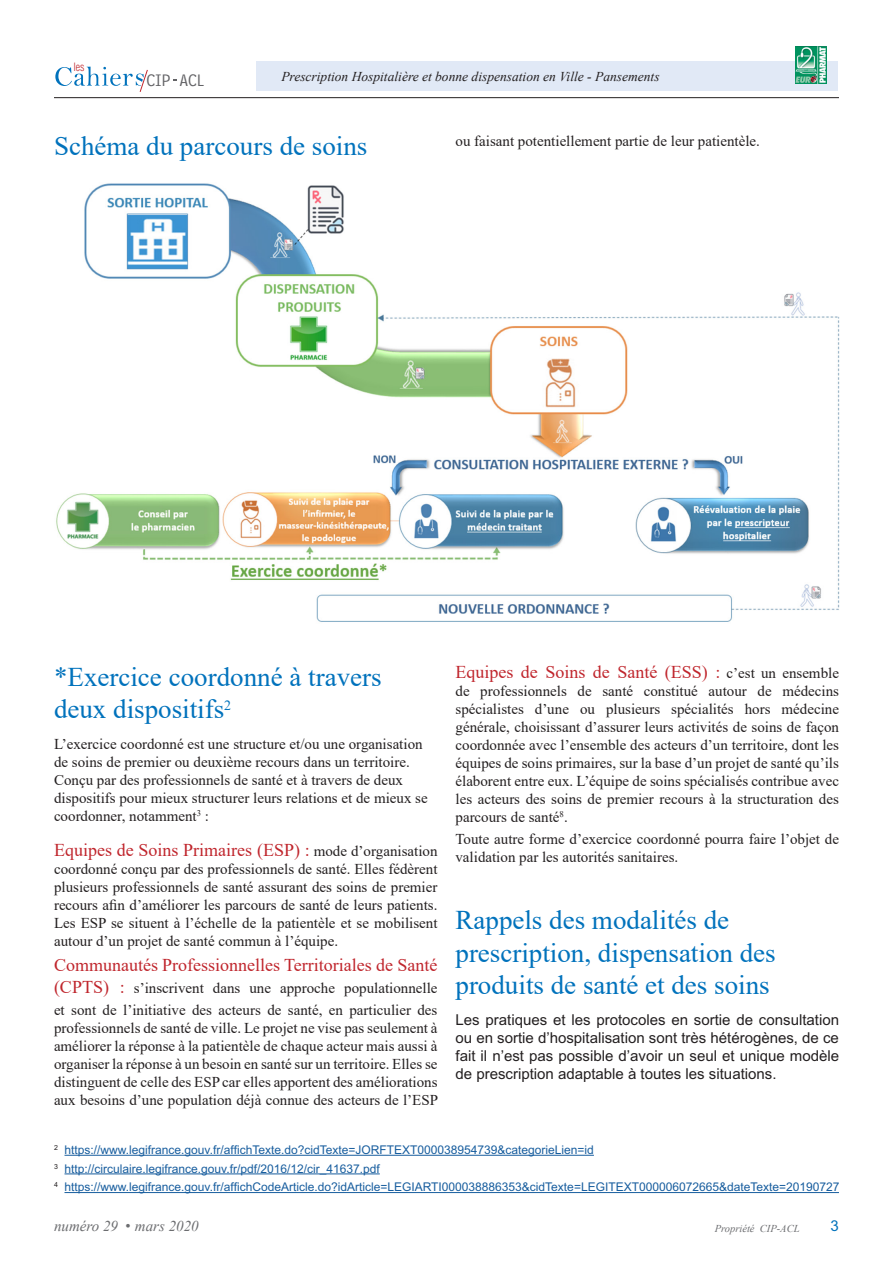
<style>
.page{position:relative;width:893px;height:1263px;background:#fff}
.page>*{position:absolute;margin:0;border:0;box-sizing:border-box;transform-origin:0 0}
.t1{font:27px/32.4px "Times New Roman";color:#0072bc}
.t2{font:18px "Times New Roman";color:#c0262d}
.t3{font:300 17.7px "Bell Design";letter-spacing:.02em;color:#636366}
.t4{font:15px/18px "Times New Roman";color:#231f20}
.t5{font:15px/18px "Arial MT Std";color:#231f20;text-align:justify}
.t6{font:italic 15px "Times New Roman";color:#6c6d70}
.t7{font:15px "Arial MT Std";color:#0072bc}
.t8{font:italic 13.5px "Times New Roman";color:#231f20}
.t9{font:12px/18.6px "Arial MT Std";color:#175d9e}
.t10{font:300 condensed 11.25px "Helvetica";color:#c0262d}
.t11{font:italic 10.5px "Times New Roman";color:#6c6d70}
.s1{font-size:15px;color:#231f20}
.s2{font-size:18px;color:#c0262d}
.s3{font-family:"Arial MT Std";font-style:normal}
</style>
<div class="page">
<hr style="left:54px;top:97px;width:785px;height:1px;background:#231f20">
<div style="left:257px;top:61px;width:581px;height:30px;background:#e1e9f6"></div>
<svg style="left:55px;top:67px;width:93px;height:25px"></svg>
<img style="left:795px;top:47px;width:31px;height:37px">
<hr style="left:64px;top:1155px;width:530px;height:1px;background:#175d9e">
<hr style="left:64px;top:1173px;width:316px;height:1px;background:#175d9e">
<hr style="left:64px;top:1192px;width:775px;height:1px;background:#175d9e">
<img style="left:56px;top:183px;width:784px;height:439px">
<p class="t10" style="left:73px;top:60px;width:13px">les</p>
<p class="t3" style="left:147px;top:69px;width:25px">CIP</p>
<p class="t8" style="left:281px;top:67px;width:380px">Prescription Hospitalière et bonne dispensation en Ville - Pansements</p>
<p class="t3" style="left:179px;top:70px;width:26px">ACL</p>
<h1 class="t1" style="left:54px;top:129px;width:315px">Schéma du parcours de soins</h1>
<p class="t4" style="left:455px;top:132px;width:306px">ou faisant potentiellement partie de leur patientèle.</p>
<h1 class="t1" style="left:54px;top:660px;width:329px">*Exercice coordonné à travers deux dispositifs<sup>2</sup></h1>
<p class="t4" style="left:54px;top:735px;width:375px">L’exercice coordonné est une structure et/ou une organisation de soins de premier ou deuxième recours dans un territoire.<br>Conçu par des professionnels de santé et à travers de deux dispositifs pour mieux structurer leurs relations et de mieux se coordonner, notamment<sup>3</sup> :</p>
<p class="t2" style="left:54px;top:837px;width:385px">Equipes de Soins Primaires (ESP) : <span class="s1">mode d’organisation</span></p>
<p class="t4" style="left:54px;top:859px;width:385px;text-align:justify">coordonné conçu par des professionnels de santé. Elles fédèrent plusieurs professionnels de santé assurant des soins de premier recours afin d’améliorer les parcours de santé de leurs patients.<br>Les ESP se situent à l’échelle de la patientèle et se mobilisent autour d’un projet de santé commun à l’équipe.</p>
<p class="t2" style="left:54px;top:953px;width:385px">Communautés Professionnelles Territoriales de Santé</p>
<p class="t4" style="left:54px;top:977px;width:385px;line-height:21.6px"><span class="s2">(CPTS) :</span> s’inscrivent dans une approche populationnelle et sont de l’initiative des acteurs de santé, en particulier des</p>
<p class="t4" style="left:54px;top:1018px;width:386px;text-align:justify">professionnels de santé de ville. Le projet ne vise pas seulement à améliorer la réponse à la patientèle de chaque acteur mais aussi à organiser la réponse à un besoin en santé sur un territoire. Elles se distinguent de celle des ESP car elles apportent des améliorations aux besoins d’une population déjà connue des acteurs de l’ESP</p>
<p class="t2" style="left:455px;top:659px;width:385px">Equipes de Soins de Santé (ESS) : <span class="s1">c’est un ensemble</span></p>
<p class="t4" style="left:455px;top:681px;width:385px;text-align:justify">de professionnels de santé constitué autour de médecins spécialistes d’une ou plusieurs spécialités hors médecine générale, choisissant d’assurer leurs activités de soins de façon coordonnée avec l’ensemble des acteurs d’un territoire, dont les équipes de soins primaires, sur la base d’un projet de santé qu’ils élaborent entre eux. L’équipe de soins spécialisés contribue avec les acteurs des soins de premier recours à la structuration des parcours de santé<sup>8</sup>.</p>
<p class="t4" style="left:455px;top:829px;width:385px">Toute autre forme d’exercice coordonné pourra faire l’objet de validation par les autorités sanitaires.</p>
<h1 class="t1" style="left:455px;top:903px;width:322px">Rappels des modalités de prescription, dispensation des produits de santé et des soins</h1>
<p class="t5" style="left:455px;top:1011px;width:385px">Les pratiques et les protocoles en sortie de consultation ou en sortie d’hospitalisation sont très hétérogènes, de ce fait il n’est pas possible d’avoir un seul et unique modèle de prescription adaptable à toutes les situations.</p>
<p class="t9" style="left:54px;top:1140px;width:787px"><sup>2</sup> https://www.legifrance.gouv.fr/affichTexte.do?cidTexte=JORFTEXT000038954739&amp;categorieLien=id<br><sup>3</sup> http://circulaire.legifrance.gouv.fr/pdf/2016/12/cir_41637.pdf<br><sup>4</sup> https://www.legifrance.gouv.fr/affichCodeArticle.do?idArticle=LEGIARTI000038886353&amp;cidTexte=LEGITEXT000006072665&amp;dateTexte=20190727</p>
<p class="t6" style="left:54px;top:1216px;width:146px">numéro 29 <span class="s3">•</span> mars 2020</p>
<p class="t11" style="left:715px;top:1221px;width:86px">Propriété CIP-ACL</p>
<p class="t7" style="left:830px;top:1217px;width:10px">3</p>
</div>
